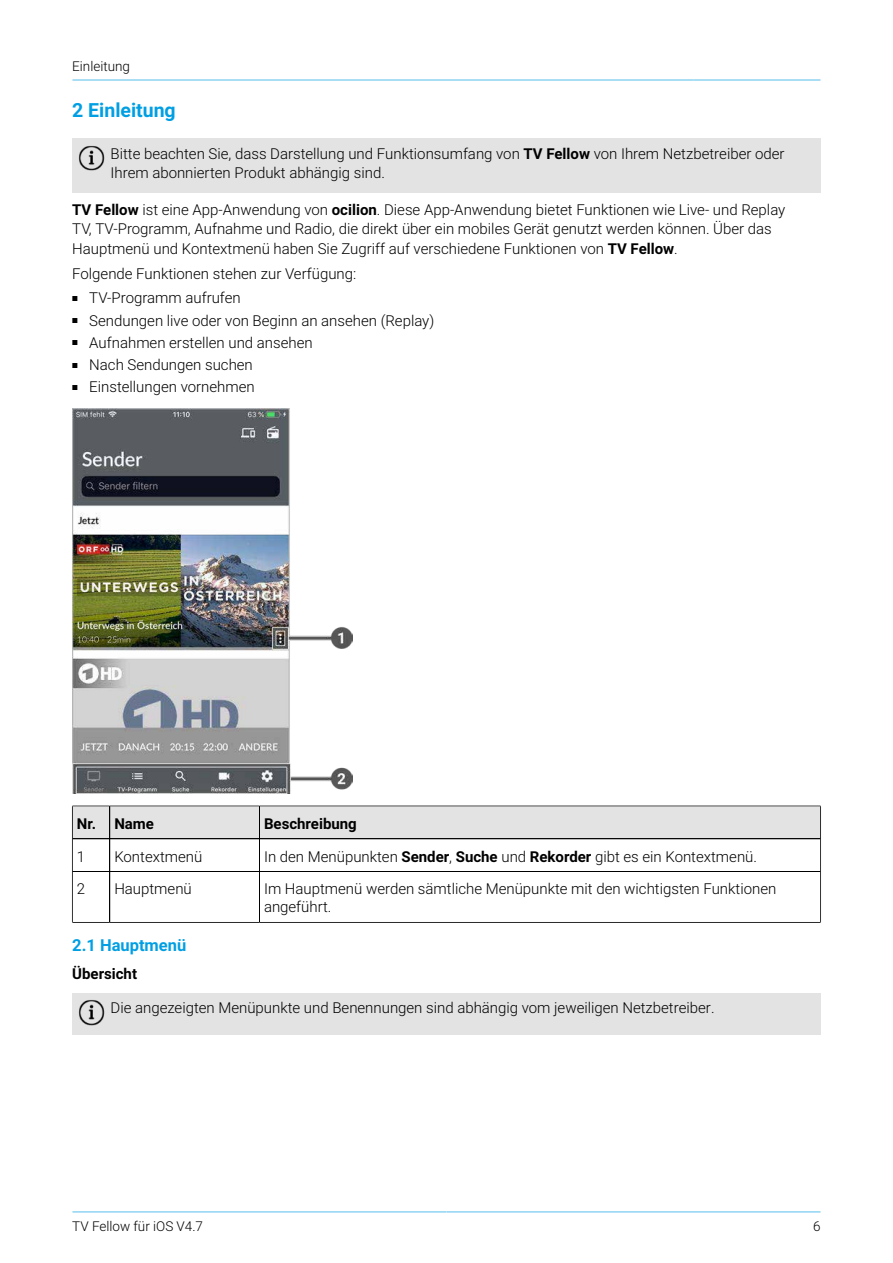
<style>
.page{position:relative;width:893px;height:1263px;background:#fff}
.page>*{position:absolute;margin:0;border:0;box-sizing:border-box;transform-origin:0 0}
.t1{font:700 19.5px "Roboto";color:#009fe3}
.t2{font:700 16.5px "Roboto";color:#009fe3}
.t3{font:300 15px/19.5px "Roboto";color:#000}
.t4{font:700 15px "Roboto";color:#000}
.t5{font:300 13.5px "Roboto";color:#000}
.s1{font-weight:700}
</style>
<div class="page">
<svg style="left:72px;top:80px;width:749px;height:1px"></svg>
<div style="left:72px;top:139px;width:749px;height:54px;background:#e3e3e3"></div>
<img style="left:78px;top:145px;width:27px;height:25px">
<img style="left:72px;top:408px;width:280px;height:385px">
<svg style="left:72px;top:805px;width:749px;height:118px"></svg>
<div style="left:72px;top:993px;width:749px;height:42px;background:#e3e3e3"></div>
<img style="left:78px;top:1000px;width:27px;height:25px">
<svg style="left:72px;top:1211px;width:749px;height:1px"></svg>
<p class="t5" style="left:72px;top:57px;width:59px">Einleitung</p>
<h1 class="t1" style="left:72px;top:96px;width:105px">2 Einleitung</h1>
<p class="t3" style="left:111px;top:143px;width:676px">Bitte beachten Sie, dass Darstellung und Funktionsumfang von <span class="s1">TV Fellow</span> von Ihrem Netzbetreiber oder<br>Ihrem abonnierten Produkt abhängig sind.</p>
<p class="t3" style="left:72px;top:199px;width:715px"><span class="s1">TV Fellow</span> ist eine App-Anwendung von <span class="s1">ocilion</span>. Diese App-Anwendung bietet Funktionen wie Live- und Replay<br>TV, TV-Programm, Aufnahme und Radio, die direkt über ein mobiles Gerät genutzt werden können. Über das<br>Hauptmenü und Kontextmenü haben Sie Zugriff auf verschiedene Funktionen von <span class="s1">TV Fellow</span>.</p>
<p class="t3" style="left:72px;top:264px;width:285px">Folgende Funktionen stehen zur Verfügung:</p>
<p class="t3" style="left:72px;top:288px;width:170px">■ TV-Programm aufrufen</p>
<p class="t3" style="left:72px;top:310px;width:363px">■ Sendungen live oder von Beginn an ansehen (Replay)</p>
<p class="t3" style="left:72px;top:332px;width:242px">■ Aufnahmen erstellen und ansehen</p>
<p class="t3" style="left:72px;top:354px;width:182px">■ Nach Sendungen suchen</p>
<p class="t3" style="left:72px;top:377px;width:184px">■ Einstellungen vornehmen</p>
<p class="t4" style="left:77px;top:813px;width:79px">Nr. Name</p>
<p class="t4" style="left:264px;top:813px;width:94px">Beschreibung</p>
<p class="t3" style="left:77px;top:846px;width:10px">1</p>
<p class="t3" style="left:114px;top:846px;width:90px">Kontextmenü</p>
<p class="t3" style="left:264px;top:846px;width:495px">In den Menüpunkten <span class="s1">Sender</span>, <span class="s1">Suche</span> und <span class="s1">Rekorder</span> gibt es ein Kontextmenü.</p>
<p class="t3" style="left:77px;top:879px;width:10px">2</p>
<p class="t3" style="left:114px;top:879px;width:79px">Hauptmenü</p>
<p class="t3" style="left:264px;top:879px;width:514px;line-height:18px">Im Hauptmenü werden sämtliche Menüpunkte mit den wichtigsten Funktionen angeführt.</p>
<p class="t2" style="left:72px;top:934px;width:116px">2.1 Hauptmenü</p>
<p class="t4" style="left:72px;top:963px;width:66px">Übersicht</p>
<p class="t3" style="left:111px;top:997px;width:605px">Die angezeigten Menüpunkte und Benennungen sind abhängig vom jeweiligen Netzbetreiber.</p>
<p class="t5" style="left:72px;top:1217px;width:132px">TV Fellow für iOS V4.7</p>
<p class="t5" style="left:813px;top:1217px;width:9px">6</p>
</div>
